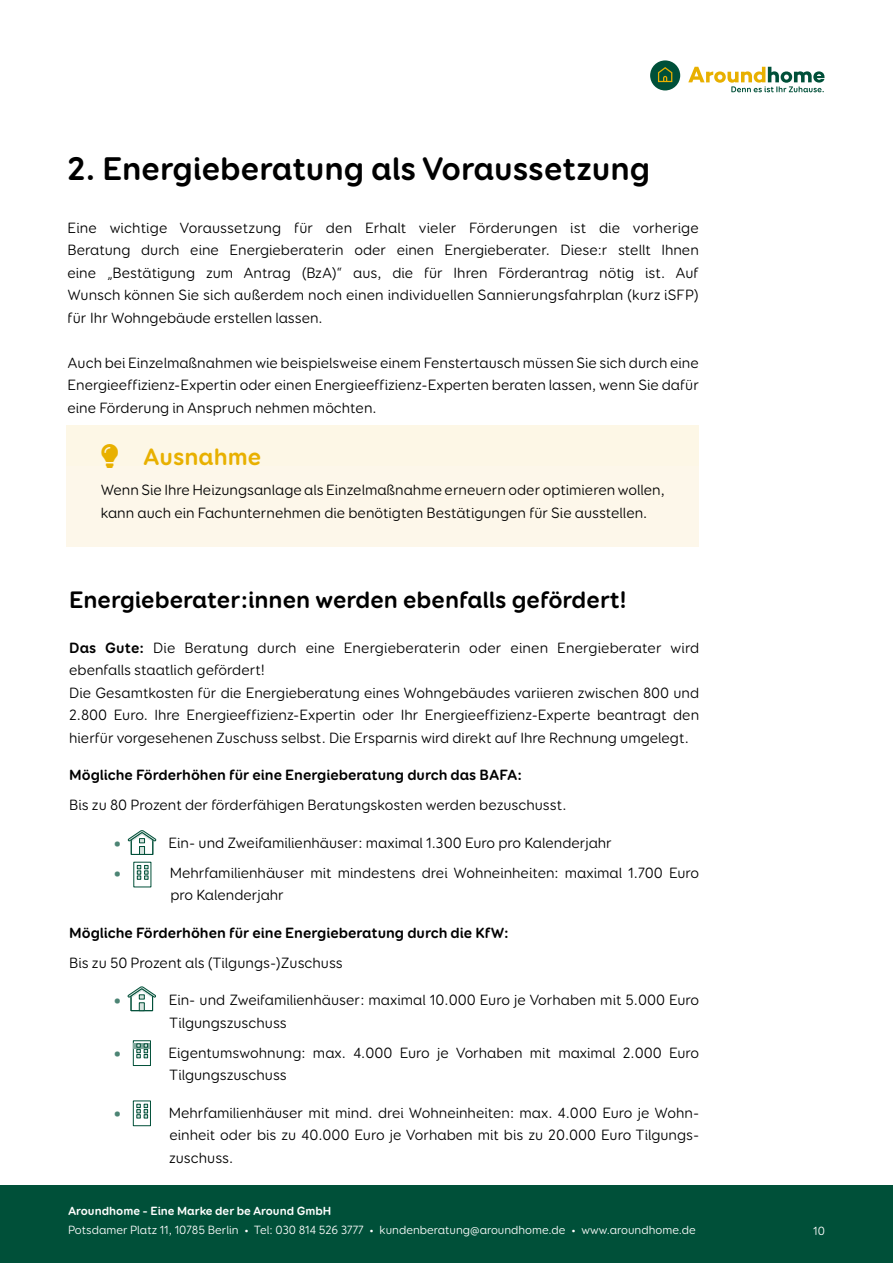
<style>
.page{position:relative;width:893px;height:1263px;background:#fff}
.page>*{position:absolute;margin:0;border:0;box-sizing:border-box;transform-origin:0 0}
.t1{font:700 33px "Booster Next FY";color:#000}
.t2{font:700 24px "Booster Next FY";color:#000}
.t3{font:700 24px "Booster Next FY";color:#e8b000}
.t4{font:24px "Booster Next FY";color:#4c8474}
.t5{font:15px/22.5px "Booster Next FY";color:#000}
.t6{font:700 15px "Booster Next FY";color:#000}
.t7{font:12px "Booster Next FY";color:#fff}
.t8{font:700 12px "Booster Next FY";color:#fff}
.s1{font-weight:700}
</style>
<div class="page">
<div style="left:0;top:1185px;width:893px;height:78px;background:#005039"></div>
<div style="left:650px;top:60px;width:30px;height:30px;background:#005039;border-radius:50%"></div>
<svg style="left:658px;top:67px;width:14px;height:15px"></svg>
<svg style="left:688px;top:67px;width:136px;height:25px"></svg>
<svg style="left:127px;top:830px;width:30px;height:25px"></svg>
<svg style="left:133px;top:862px;width:18px;height:25px"></svg>
<svg style="left:137px;top:865px;width:12px;height:15px"></svg>
<div style="left:67px;top:426px;width:632px;height:58px;background:#fdf7e6"></div>
<div style="left:67px;top:467px;width:632px;height:80px;background:#fdf7ea"></div>
<svg style="left:127px;top:986px;width:29px;height:26px"></svg>
<svg style="left:133px;top:1100px;width:18px;height:26px"></svg>
<svg style="left:136px;top:1104px;width:12px;height:14px"></svg>
<svg style="left:133px;top:1040px;width:18px;height:26px"></svg>
<div style="left:134px;top:1043px;width:16px;height:5px;background:#7aa398"></div>
<svg style="left:136px;top:1043px;width:12px;height:15px"></svg>
<h1 class="t1" style="left:68px;top:148px;width:584px">2. Energieberatung als Voraussetzung</h1>
<p class="t5" style="left:68px;top:216px;width:633px;text-align:justify">Eine wichtige Voraussetzung für den Erhalt vieler Förderungen ist die vorherige Beratung durch eine Energieberaterin oder einen Energieberater. Diese:r stellt Ihnen eine „Bestätigung zum Antrag (BzA)“ aus, die für Ihren Förderantrag nötig ist. Auf Wunsch können Sie sich außerdem noch einen individuellen Sannierungsfahrplan (kurz iSFP) für Ihr Wohngebäude erstellen lassen.</p>
<p class="t5" style="left:68px;top:351px;width:633px;text-align:justify">Auch bei Einzelmaßnahmen wie beispielsweise einem Fenstertausch müssen Sie sich durch eine Energieeffizienz-Expertin oder einen Energieeffizienz-Experten beraten lassen, wenn Sie dafür eine Förderung in Anspruch nehmen möchten.</p>
<h2 class="t3" style="left:143px;top:442px;width:120px">Ausnahme</h2>
<p class="t5" style="left:101px;top:479px;width:566px">Wenn Sie Ihre Heizungsanlage als Einzelmaßnahme erneuern oder optimieren wollen, kann auch ein Fachunternehmen die benötigten Bestätigungen für Sie ausstellen.</p>
<h2 class="t2" style="left:69px;top:584px;width:559px">Energieberater:innen werden ebenfalls gefördert!</h2>
<p class="t5" style="left:69px;top:636px;width:632px"><span class="s1">Das Gute:</span> Die Beratung durch eine Energieberaterin oder einen Energieberater wird ebenfalls staatlich gefördert!<br>Die Gesamtkosten für die Energieberatung eines Wohngebäudes variieren zwischen 800 und 2.800 Euro. Ihre Energieeffizienz-Expertin oder Ihr Energieeffizienz-Experte beantragt den hierfür vorgesehenen Zuschuss selbst. Die Ersparnis wird direkt auf Ihre Rechnung umgelegt.</p>
<p class="t6" style="left:69px;top:765px;width:454px">Mögliche Förderhöhen für eine Energieberatung durch das BAFA:</p>
<p class="t5" style="left:69px;top:794px;width:499px">Bis zu 80 Prozent der förderfähigen Beratungskosten werden bezuschusst.</p>
<h2 class="t4" style="left:112px;top:827px;width:13px">•</h2>
<p class="t5" style="left:169px;top:831px;width:445px">Ein- und Zweifamilienhäuser: maximal 1.300 Euro pro Kalenderjahr</p>
<h2 class="t4" style="left:112px;top:857px;width:13px">•</h2>
<p class="t5" style="left:170px;top:861px;width:531px">Mehrfamilienhäuser mit mindestens drei Wohneinheiten: maximal 1.700 Euro pro Kalenderjahr</p>
<p class="t6" style="left:69px;top:923px;width:441px">Mögliche Förderhöhen für eine Energieberatung durch die KfW:</p>
<p class="t5" style="left:69px;top:951px;width:275px">Bis zu 50 Prozent als (Tilgungs-)Zuschuss</p>
<h2 class="t4" style="left:112px;top:984px;width:13px">•</h2>
<p class="t5" style="left:169px;top:989px;width:532px">Ein- und Zweifamilienhäuser: maximal 10.000 Euro je Vorhaben mit 5.000 Euro<br>Tilgungszuschuss</p>
<h2 class="t4" style="left:112px;top:1037px;width:13px">•</h2>
<p class="t5" style="left:169px;top:1041px;width:532px">Eigentumswohnung: max. 4.000 Euro je Vorhaben mit maximal 2.000 Euro<br>Tilgungszuschuss</p>
<h2 class="t4" style="left:112px;top:1097px;width:13px">•</h2>
<p class="t5" style="left:169px;top:1101px;width:532px;text-align:justify">Mehrfamilienhäuser mit mind. drei Wohneinheiten: max. 4.000 Euro je Wohn&shy;einheit oder bis zu 40.000 Euro je Vorhaben mit bis zu 20.000 Euro Tilgungs&shy;zuschuss.</p>
<p class="t8" style="left:68px;top:1203px;width:265px">Aroundhome – Eine Marke der be Around GmbH</p>
<p class="t7" style="left:68px;top:1223px;width:629px">Potsdamer Platz 11, 10785 Berlin • Tel: 030 814 526 3777 • kundenberatung@aroundhome.de • www.aroundhome.de</p>
<p class="t7" style="left:813px;top:1223px;width:13px">10</p>
</div>
